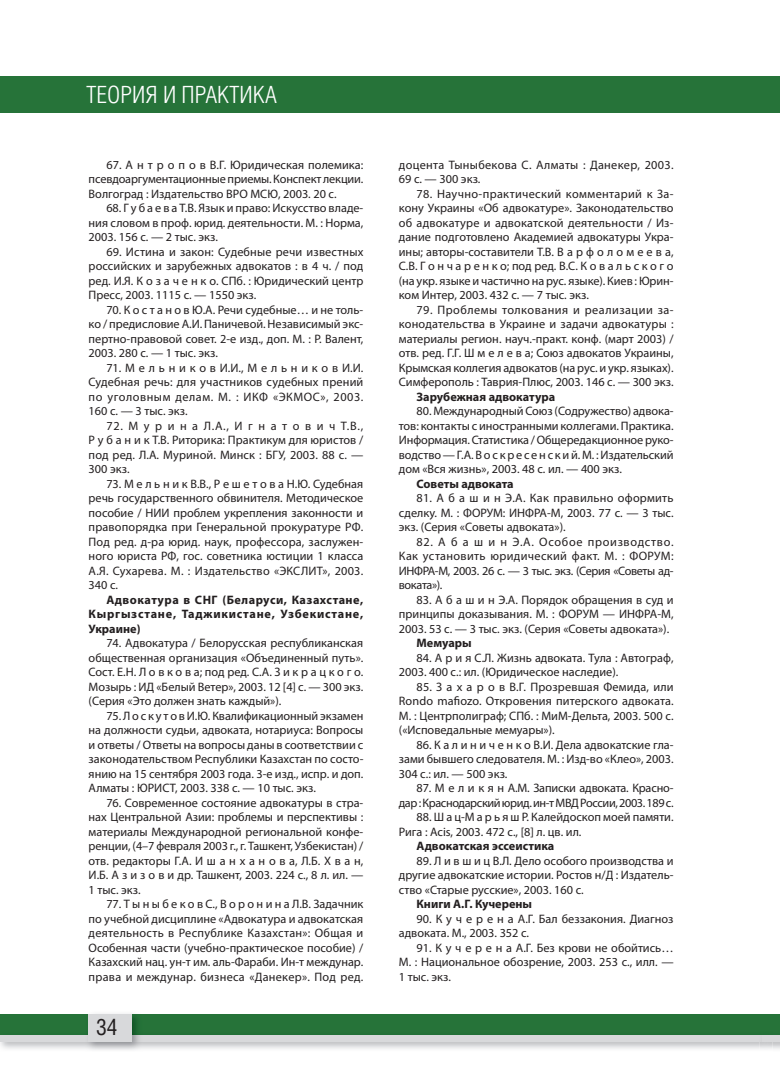
<style>
.page{position:relative;width:780px;height:1088px;background:#fff}
.page>*{position:absolute;margin:0;border:0;box-sizing:border-box;transform-origin:0 0}
.t1{font:300 23.75px "Helios Cond";color:#fff;scale:1.04 1}
.t2{font:22.5px "Helios Cond";color:#231f20}
.t3{font:12.25px/14.5px "Myriad Pro";color:#231f20;text-align:justify}
.t4{font:700 12.25px/14.5px "Myriad Pro";color:#231f20;text-align:justify}
.t5{font:12.25px/14.5px "Myriad Pro";letter-spacing:-.03em;color:#231f20;text-align:right}
.t6{font:12.25px/14.5px "Myriad Pro";letter-spacing:.025em;color:#231f20}
</style>
<div class="page">
<div style="left:0;top:1014px;width:780px;height:22px;background:#267339"></div>
<div style="left:0;top:76px;width:780px;height:37px;background:#267339"></div>
<div style="left:0;top:1035px;width:762px;height:6px;background:#d8d9db"></div>
<img style="left:772px;top:1041px;width:8px;height:8px">
<img style="left:759px;top:1041px;width:13px;height:8px">
<div style="left:762px;top:1035px;width:18px;height:6px;background:#d8d9db"></div>
<img style="left:86px;top:1014px;width:56px;height:37px">
<div style="left:89px;top:1014px;width:43px;height:27px;background:#d8d9db"></div>
<h1 class="t1" style="left:86px;top:81px;width:185px">ТЕОРИЯ И ПРАКТИКА</h1>
<p class="t3" style="left:89px;top:158px;width:276px;text-indent:18px">67. А н т р о п о в В.Г. Юридическая полемика: псевдоаргументационные приемы. Конспект лекции.<br>Волгоград : Издательство ВРО МСЮ, 2003. 20 с.</p>
<p class="t3" style="left:89px;top:202px;width:276px;text-indent:18px">68. Г у б а е в а Т.В. Язык и право: Искусство владе&shy;ния словом в проф. юрид. деятельности. М. : Норма, 2003. 156 с. — 2 тыс. экз.</p>
<p class="t3" style="left:89px;top:245px;width:276px;text-indent:18px">69. Истина и закон: Судебные речи известных российских и зарубежных адвокатов : в 4 ч. / под ред. И.Я. К о з а ч е н к о. СПб. : Юридический центр Пресс, 2003. 1115 с. — 1550 экз.</p>
<p class="t3" style="left:89px;top:303px;width:276px;text-indent:18px">70. К о с т а н о в Ю.А. Речи судебные… и не толь&shy;ко / предисловие А.И. Паничевой. Независимый экс&shy;пертно-правовой совет. 2-е изд., доп. М. : Р. Валент, 2003. 280 с. — 1 тыс. экз.</p>
<p class="t3" style="left:89px;top:361px;width:276px;text-indent:18px">71. М е л ь н и к о в И.И., М е л ь н и к о в И.И.<br>Судебная речь: для участников судебных прений по уголовным делам. М. : ИКФ «ЭКМОС», 2003.<br>160 с. — 3 тыс. экз.</p>
<p class="t3" style="left:89px;top:419px;width:276px;text-indent:18px">72. М у р и н а Л.А., И г н а т о в и ч Т.В., Р у б а н и к Т.В. Риторика: Практикум для юристов / под ред. Л.А. Муриной. Минск : БГУ, 2003. 88 с. — 300 экз.</p>
<p class="t3" style="left:89px;top:477px;width:276px;text-indent:18px">73. М е л ь н и к В.В., Р е ш е т о в а Н.Ю. Судебная речь государственного обвинителя. Методическое пособие / НИИ проблем укрепления законности и правопорядка при Генеральной прокуратуре РФ.<br>Под ред. д-ра юрид. наук, профессора, заслужен&shy;ного юриста РФ, гос. советника юстиции 1 класса А.Я. Сухарева. М. : Издательство «ЭКСЛИТ», 2003.<br>340 с.</p>
<p class="t4" style="left:89px;top:592px;width:276px;text-indent:18px">Адвокатура в СНГ (Беларуси, Казахстане, Кыргызстане, Таджикистане, Узбекистане, Украине)</p>
<p class="t3" style="left:89px;top:637px;width:276px;text-indent:18px">74. Адвокатура / Белорусская республиканская общественная организация «Объединенный путь».<br>Сост. Е.Н. Л о в к о в а; под ред. С.А. З и к р а ц к о г о.<br>Мозырь : ИД «Белый Ветер», 2003. 12 [4] с. — 300 экз. (Серия «Это должен знать каждый»).</p>
<p class="t3" style="left:89px;top:709px;width:276px;text-indent:18px">75. Л о с к у т о в И.Ю. Квалификационный экзамен на должности судьи, адвоката, нотариуса: Вопросы и ответы / Ответы на вопросы даны в соответствии с законодательством Республики Казахстан по состо&shy;янию на 15 сентября 2003 года. 3-е изд., испр. и доп.<br>Алматы : ЮРИСТ, 2003. 338 с. — 10 тыс. экз.</p>
<p class="t3" style="left:89px;top:796px;width:276px;text-indent:18px">76. Современное состояние адвокатуры в стра&shy;нах Центральной Азии: проблемы и перспективы : материалы Международной региональной конфе&shy;ренции, (4–7 февраля 2003 г., г. Ташкент, Узбекистан) / отв. редакторы Г.А. И ш а н х а н о в а, Л.Б. Х в а н, И.Б. А з и з о в и др. Ташкент, 2003. 224 с., 8 л. ил. — 1 тыс. экз.</p>
<p class="t3" style="left:89px;top:898px;width:276px;text-indent:18px">77. Т ы н ы б е к о в С., В о р о н и н а Л.В. Задачник по учебной дисциплине «Адвокатура и адвокатская деятельность в Республике Казахстан»: Общая и Особенная части (учебно-практическое пособие) / Казахский нац. ун-т им. аль-Фараби. Ин-т междунар. права и междунар. бизнеса «Данекер». Под ред.</p>
<h2 class="t2" style="left:96px;top:1014px;width:23px">34</h2>
<p class="t6" style="left:399px;top:158px;width:276px">доцента Тыныбекова С. Алматы : Данекер, 2003.<br>69 с. — 300 экз.</p>
<p class="t3" style="left:399px;top:187px;width:276px;text-indent:18px">78. Научно-практический комментарий к За&shy;кону Украины «Об адвокатуре». Законодательство об адвокатуре и адвокатской деятельности / Из&shy;дание подготовлено Академией адвокатуры Укра&shy;ины; авторы-составители Т.В. В а р ф о л о м е е в а, С.В. Г о н ч а р е н к о; под ред. В.С. К о в а л ь с к о г о (на укр. языке и частично на рус. языке). Киев : Юрин&shy;ком Интер, 2003. 432 с. — 7 тыс. экз.</p>
<p class="t3" style="left:399px;top:303px;width:276px;text-indent:18px">79. Проблемы толкования и реализации за&shy;конодательства в Украине и задачи адвокатуры : материалы регион. науч.-практ. конф. (март 2003) / отв. ред. Г.Г. Ш м е л е в а; Союз адвокатов Украины, Крымская коллегия адвокатов (на рус. и укр. языках).<br>Симферополь : Таврия-Плюс, 2003. 146 с. — 300 экз.</p>
<p class="t4" style="left:416px;top:389px;width:140px">Зарубежная адвокатура</p>
<p class="t3" style="left:399px;top:405px;width:276px;text-indent:18px">80. Международный Союз (Содружество) адвока&shy;тов: контакты с иностранными коллегами. Практика.<br>Информация. Статистика / Общередакционное руко&shy;водство — Г.А. В о с к р е с е н с к и й. М. : Издательский дом «Вся жизнь», 2003. 48 с. ил. — 400 экз.</p>
<p class="t4" style="left:416px;top:476px;width:99px">Советы адвоката</p>
<p class="t3" style="left:399px;top:492px;width:276px;text-indent:18px">81. А б а ш и н Э.А. Как правильно оформить сделку. М. : ФОРУМ: ИНФРА-М, 2003. 77 с. — 3 тыс. экз. (Серия «Советы адвоката»).</p>
<p class="t3" style="left:399px;top:535px;width:276px;text-indent:18px">82. А б а ш и н Э.А. Особое производство.<br>Как установить юридический факт. М. : ФОРУМ:<br>ИНФРА-М, 2003. 26 с. — 3 тыс. экз. (Серия «Советы ад&shy;воката»).</p>
<p class="t3" style="left:399px;top:593px;width:276px;text-indent:18px">83. А б а ш и н Э.А. Порядок обращения в суд и принципы доказывания. М. : ФОРУМ — ИНФРА-М, 2003. 53 с. — 3 тыс. экз. (Серия «Советы адвоката»).</p>
<p class="t4" style="left:416px;top:636px;width:57px">Мемуары</p>
<p class="t3" style="left:399px;top:651px;width:276px;text-indent:18px">84. А р и я С.Л. Жизнь адвоката. Тула : Автограф,<br>2003. 400 с.: ил. (Юридическое наследие).</p>
<p class="t3" style="left:399px;top:680px;width:276px;text-indent:18px">85. З а х а р о в В.Г. Прозревшая Фемида, или Rondo mafiozo. Откровения питерского адвоката.<br>М. : Центрполиграф; СПб. : МиМ-Дельта, 2003. 500 с. («Исповедальные мемуары»).</p>
<p class="t3" style="left:399px;top:738px;width:276px;text-indent:18px">86. К а л и н и ч е н к о В.И. Дела адвокатские гла&shy;зами бывшего следователя. М. : Изд-во «Клео», 2003.<br>304 с.: ил. — 500 экз.</p>
<p class="t5" style="left:399px;top:782px;width:276px">87. М е л и к я н А.М. Записки адвоката. Красно&shy;дар : Краснодарский юрид. ин-т МВД России, 2003. 189 с.</p>
<p class="t3" style="left:399px;top:811px;width:276px;text-indent:18px">88. Ш а ц-М а р ь я ш Р. Калейдоскоп моей памяти.<br>Рига : Acis, 2003. 472 с., [8] л. цв. ил.</p>
<p class="t4" style="left:416px;top:839px;width:139px">Адвокатская эссеистика</p>
<p class="t3" style="left:399px;top:854px;width:276px;text-indent:18px">89. Л и в ш и ц В.Л. Дело особого производства и другие адвокатские истории. Ростов н/Д : Издатель&shy;ство «Старые русские», 2003. 160 с.</p>
<p class="t4" style="left:416px;top:897px;width:117px">Книги А.Г. Кучерены</p>
<p class="t3" style="left:399px;top:912px;width:276px;text-indent:18px">90. К у ч е р е н а А.Г. Бал беззакония. Диагноз адвоката. М., 2003. 352 с.</p>
<p class="t3" style="left:399px;top:941px;width:276px;text-indent:18px">91. К у ч е р е н а А.Г. Без крови не обойтись… М. : Национальное обозрение, 2003. 253 с., илл. — 1 тыс. экз.</p>
</div>
